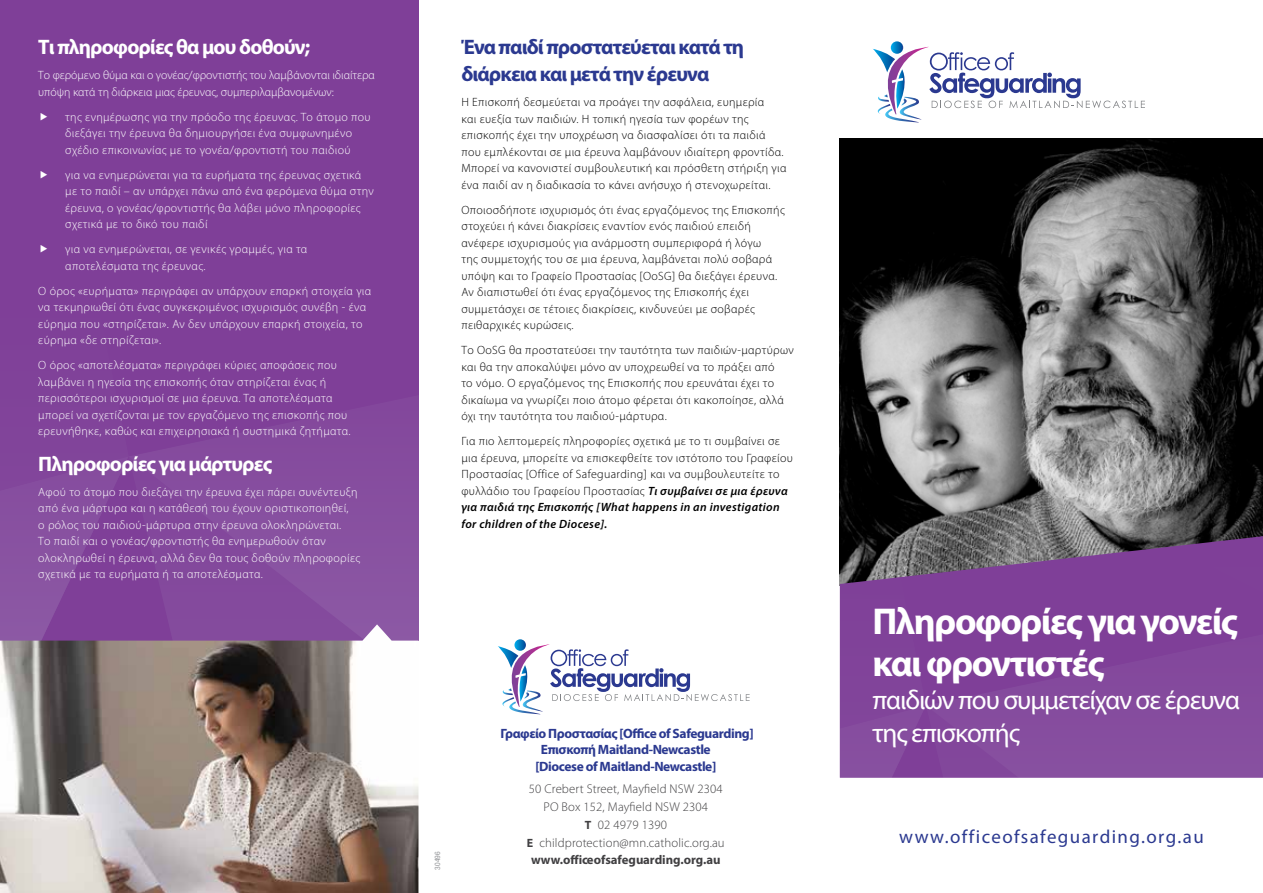
<style>
.page{position:relative;width:1263px;height:893px;background:#fff}
.page>*{position:absolute;margin:0;border:0;box-sizing:border-box;transform-origin:0 0}
.t1{font:700 37.5px/42px "Myriad Pro";letter-spacing:-.04em;color:#fff}
.t2{font:27px/33px "Myriad Pro";letter-spacing:-.04em;color:#fff}
.t3{font:700 21px/27px "Myriad Pro";letter-spacing:-.04em;color:#2b3990}
.t4{font:700 21px "Myriad Pro";letter-spacing:-.04em;color:#fff}
.t5{font:18.9px "Myriad Pro";letter-spacing:.075em;color:#2b3990}
.t6{font:700 13.5px/16.5px "Myriad Pro";letter-spacing:-.03em;color:#2b3990;text-align:center}
.t7{font:300 12.75px/18px "Myriad Pro";letter-spacing:.01em;color:#414042;text-align:center}
.t8{font:700 12.75px "Myriad Pro";color:#414042}
.t9{font:300 12px/16.5px "Myriad Pro";letter-spacing:.03em;color:#000}
.t10{font:300 12px/16.5px "Myriad Pro";letter-spacing:.03em;color:#fff}
.t11{font:300 12px/16.5px "Myriad Pro";color:#fff}
.t12{font:condensed 7.5px "Helvetica Neue LT Std";color:#939598}
.s1{font-weight:600;font-style:italic}
.s2{font-weight:700;font-size:12px}
</style>
<div class="page">
<svg style="left:242px;top:599px;width:126px;height:25px;background:#864e9e"></svg>
<svg style="left:368px;top:599px;width:51px;height:42px"></svg>
<svg style="left:242px;top:378px;width:177px;height:221px;background:#854b9d"></svg>
<div style="left:242px;top:223px;width:177px;height:155px;background:#7f3f98"></div>
<svg style="left:228px;top:223px;width:14px;height:401px;background:#81449a"></svg>
<div style="left:228px;top:0;width:191px;height:223px;background:#7f3f98"></div>
<img style="left:0;top:624px;width:418px;height:269px">
<img style="left:840px;top:139px;width:423px;height:397px">
<svg style="left:840px;top:536px;width:423px;height:242px;background:#7e4794"></svg>
<svg style="left:498px;top:639px;width:252px;height:76px"></svg>
<svg style="left:873px;top:41px;width:272px;height:82px"></svg>
<svg style="left:0;top:0;width:228px;height:641px;background:#804299"></svg>
<h3 class="t4" style="left:38px;top:33px;width:274px">Τι πληροφορίες θα μου δοθούν;</h3>
<p class="t11" style="left:38px;top:67px;width:338px">Το φερόμενο θύμα και ο γονέας/φροντιστής του λαμβάνονται ιδιαίτερα υπόψη κατά τη διάρκεια μιας έρευνας, συμπεριλαμβανομένων:</p>
<p class="t10" style="left:65px;top:108px;width:307px">της ενημέρωσης για την πρόοδο της έρευνας. Το άτομο που διεξάγει την έρευνα θα δημιουργήσει ένα συμφωνημένο σχέδιο επικοινωνίας με το γονέα/φροντιστή του παιδιού</p>
<p class="t10" style="left:65px;top:166px;width:310px">για να ενημερώνεται για τα ευρήματα της έρευνας σχετικά με το παιδί – αν υπάρχει πάνω από ένα φερόμενα θύμα στην έρευνα, ο γονέας/φροντιστής θα λάβει μόνο πληροφορίες σχετικά με το δικό του παιδί</p>
<p class="t10" style="left:65px;top:241px;width:244px">για να ενημερώνεται, σε γενικές γραμμές, για τα αποτελέσματα της έρευνας.</p>
<p class="t10" style="left:38px;top:282px;width:334px">Ο όρος «ευρήματα» περιγράφει αν υπάρχουν επαρκή στοιχεία για να τεκμηριωθεί ότι ένας συγκεκριμένος ισχυρισμός συνέβη - ένα εύρημα που «στηρίζεται». Αν δεν υπάρχουν επαρκή στοιχεία, το εύρημα «δε στηρίζεται».</p>
<p class="t10" style="left:38px;top:357px;width:314px">Ο όρος «αποτελέσματα» περιγράφει κύριες αποφάσεις που λαμβάνει η ηγεσία της επισκοπής όταν στηρίζεται ένας ή περισσότεροι ισχυρισμοί σε μια έρευνα. Τα αποτελέσματα μπορεί να σχετίζονται με τον εργαζόμενο της επισκοπής που ερευνήθηκε, καθώς και επιχειρησιακά ή συστημικά ζητήματα.</p>
<h3 class="t4" style="left:38px;top:450px;width:235px">Πληροφορίες για μάρτυρες</h3>
<p class="t10" style="left:38px;top:483px;width:323px">Αφού το άτομο που διεξάγει την έρευνα έχει πάρει συνέντευξη από ένα μάρτυρα και η κατάθεσή του έχουν οριστικοποιηθεί,<br>ο ρόλος του παιδιού-μάρτυρα στην έρευνα ολοκληρώνεται.<br>Το παιδί και ο γονέας/φροντιστής θα ενημερωθούν όταν ολοκληρωθεί η έρευνα, αλλά δεν θα τους δοθούν πληροφορίες σχετικά με τα ευρήματα ή τα αποτελέσματα.</p>
<h3 class="t3" style="left:461px;top:33px;width:284px">Ένα παιδί προστατεύεται κατά τη διάρκεια και μετά την έρευνα</h3>
<p class="t9" style="left:461px;top:94px;width:326px">Η Επισκοπή δεσμεύεται να προάγει την ασφάλεια, ευημερία<br>και ευεξία των παιδιών. Η τοπική ηγεσία των φορέων της επισκοπής έχει την υποχρέωση να διασφαλίσει ότι τα παιδιά που εμπλέκονται σε μια έρευνα λαμβάνουν ιδιαίτερη φροντίδα.<br>Μπορεί να κανονιστεί συμβουλευτική και πρόσθετη στήριξη για ένα παιδί αν η διαδικασία το κάνει ανήσυχο ή στενοχωρείται.</p>
<p class="t9" style="left:461px;top:201px;width:325px">Οποιοσδήποτε ισχυρισμός ότι ένας εργαζόμενος της Επισκοπής στοχεύει ή κάνει διακρίσεις εναντίον ενός παιδιού επειδή ανέφερε ισχυρισμούς για ανάρμοστη συμπεριφορά ή λόγω<br>της συμμετοχής του σε μια έρευνα, λαμβάνεται πολύ σοβαρά υπόψη και το Γραφείο Προστασίας [OoSG] θα διεξάγει έρευνα.<br>Αν διαπιστωθεί ότι ένας εργαζόμενος της Επισκοπής έχει συμμετάσχει σε τέτοιες διακρίσεις, κινδυνεύει με σοβαρές πειθαρχικές κυρώσεις.</p>
<p class="t9" style="left:461px;top:342px;width:334px">Το OoSG θα προστατεύσει την ταυτότητα των παιδιών-μαρτύρων και θα την αποκαλύψει μόνο αν υποχρεωθεί να το πράξει από<br>το νόμο. Ο εργαζόμενος της Επισκοπής που ερευνάται έχει το δικαίωμα να γνωρίζει ποιο άτομο φέρεται ότι κακοποίησε, αλλά όχι την ταυτότητα του παιδιού-μάρτυρα.</p>
<p class="t9" style="left:461px;top:433px;width:333px">Για πιο λεπτομερείς πληροφορίες σχετικά με το τι συμβαίνει σε μια έρευνα, μπορείτε να επισκεφθείτε τον ιστότοπο του Γραφείου Προστασίας [Office of Safeguarding] και να συμβουλευτείτε το φυλλάδιο του Γραφείου Προστασίας <span class="s1">Τι συμβαίνει σε μια έρευνα για παιδιά της Επισκοπής [What happens in an investigation for children of the Diocese].</span></p>
<p class="t12" style="left:433px;top:869px;width:19px;rotate:-90deg">30496</p>
<p class="t6" style="left:500px;top:725px;width:255px">Γραφείο Προστασίας [Office of Safeguarding]<br>Επισκοπή Maitland-Newcastle<br>[Diocese of Maitland-Newcastle]</p>
<p class="t7" style="left:527px;top:780px;width:199px">50 Crebert Street, Mayfield NSW 2304<br>PO Box 152, Mayfield NSW 2304<br><span class="s2">Τ</span> 02 4979 1390<br><span class="s2">E</span> childprotection@mn.catholic.org.au</p>
<p class="t8" style="left:531px;top:851px;width:191px">www.officeofsafeguarding.org.au</p>
<h1 class="t1" style="left:872px;top:599px;width:367px">Πληροφορίες για γονείς και φροντιστές</h1>
<h2 class="t2" style="left:872px;top:683px;width:369px">παιδιών που συμμετείχαν σε έρευνα της επισκοπής</h2>
<h3 class="t5" style="left:899px;top:825px;width:306px">www.officeofsafeguarding.org.au</h3>
</div>
